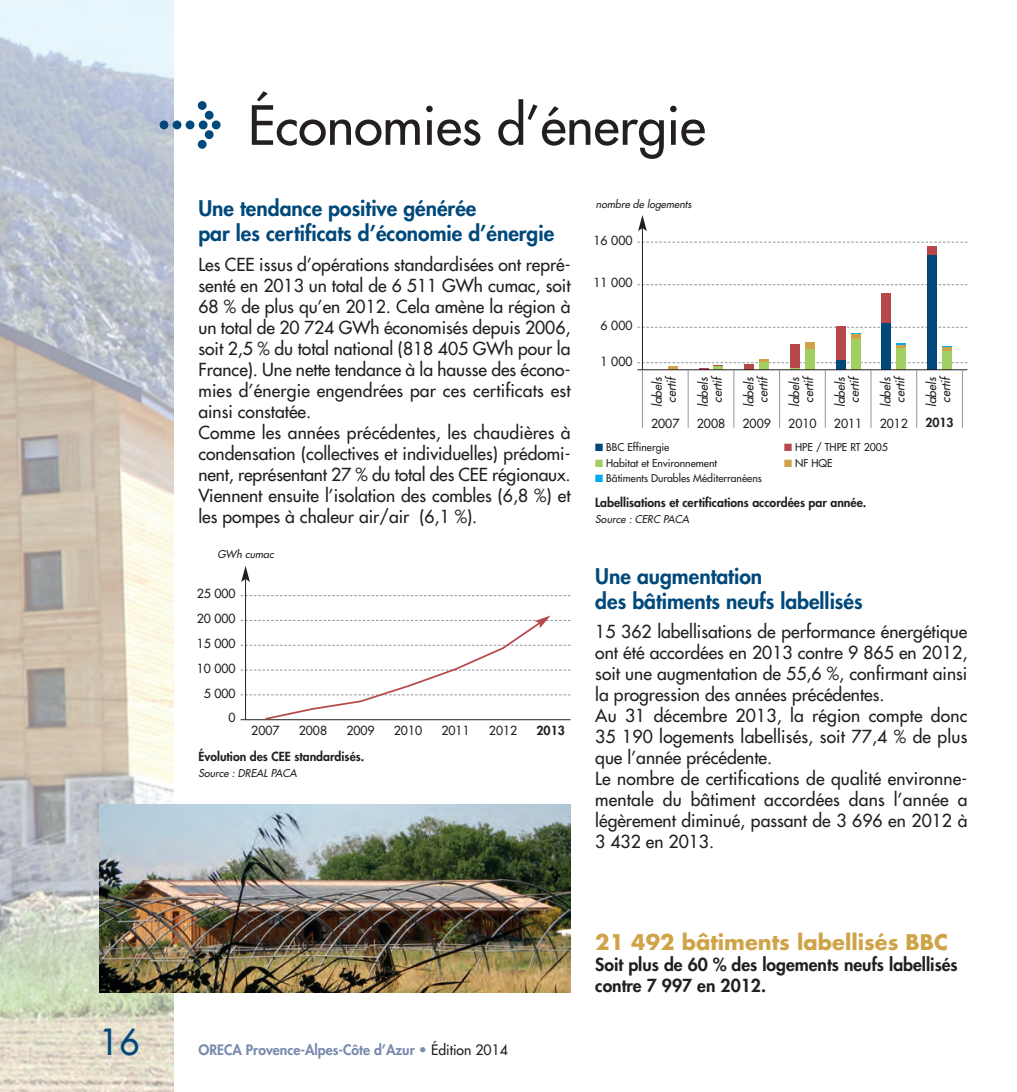
<style>
.page{position:relative;width:1017px;height:1092px;background:#fff}
.page>*{position:absolute;margin:0;border:0;box-sizing:border-box;transform-origin:0 0}
.t1{font:52.5px "Futura";color:#231f20}
.t2{font:35px "Futura";color:#01497b}
.t3{font:800 21px/24.5px "Futura";color:#01497b}
.t4{font:700 21px "Futura";color:#cfa348}
.t5{font:17.5px/21px "Futura";color:#231f20}
.t6{font:800 17.5px/21px "Futura";color:#231f20}
.t7{font:800 14px "Futura";color:#798aad}
.t8{font:12.25px "Futura";color:#231f20}
.t9{font:800 12.25px "Futura";color:#231f20}
.t10{font:italic 12.25px/14px "Futura";color:#231f20;text-align:center}
.t11{font:10.5px "Futura";color:#231f20}
.t12{font:italic 10.5px "Futura";letter-spacing:.005em;color:#231f20}
.s1{font-family:"Meta Plus";font-weight:700;color:#01497b}
.s2{color:#01497b}
.s3{color:#b6484b}
.s4{color:#a2cf62}
.s5{color:#cfa348}
.s6{color:#00aeef}
.s7{font-weight:400;color:#231f20}
</style>
<div class="page">
<img style="left:0;top:0;width:174px;height:1091px">
<svg style="left:241px;top:595px;width:329px;height:1px"></svg>
<hr style="left:245px;top:579px;width:1px;height:140px;background:#231f20">
<svg style="left:241px;top:566px;width:9px;height:16px"></svg>
<svg style="left:241px;top:615px;width:329px;height:106px"></svg>
<svg style="left:637px;top:327px;width:330px;height:1px"></svg>
<svg style="left:637px;top:284px;width:330px;height:1px"></svg>
<svg style="left:637px;top:242px;width:330px;height:1px"></svg>
<hr style="left:642px;top:228px;width:1px;height:142px;background:#231f20">
<svg style="left:638px;top:215px;width:9px;height:16px"></svg>
<svg style="left:637px;top:362px;width:330px;height:7px"></svg>
<div style="left:713px;top:365px;width:10px;height:5px;background:#b6484b"></div>
<hr style="left:713px;top:366px;width:10px;height:4px;background:#a2cf62">
<div style="left:744px;top:364px;width:10px;height:6px;background:#b6484b"></div>
<div style="left:759px;top:359px;width:10px;height:11px;background:#cfa348"></div>
<div style="left:759px;top:362px;width:10px;height:8px;background:#a2cf62"></div>
<div style="left:790px;top:344px;width:10px;height:26px;background:#a2cf62"></div>
<div style="left:790px;top:344px;width:10px;height:24px;background:#b6484b"></div>
<div style="left:805px;top:342px;width:10px;height:28px;background:#cfa348"></div>
<div style="left:805px;top:349px;width:10px;height:21px;background:#a2cf62"></div>
<div style="left:836px;top:326px;width:10px;height:44px;background:#b6484b"></div>
<div style="left:836px;top:360px;width:10px;height:10px;background:#01497b"></div>
<div style="left:851px;top:333px;width:9px;height:37px;background:#00aeef"></div>
<div style="left:851px;top:334px;width:9px;height:36px;background:#cfa348"></div>
<div style="left:851px;top:339px;width:9px;height:31px;background:#a2cf62"></div>
<div style="left:881px;top:293px;width:10px;height:77px;background:#b6484b"></div>
<div style="left:881px;top:323px;width:10px;height:47px;background:#01497b"></div>
<div style="left:896px;top:343px;width:10px;height:27px;background:#00aeef"></div>
<div style="left:896px;top:345px;width:10px;height:25px;background:#cfa348"></div>
<div style="left:896px;top:348px;width:10px;height:22px;background:#a2cf62"></div>
<div style="left:927px;top:246px;width:10px;height:124px;background:#b6484b"></div>
<div style="left:927px;top:255px;width:10px;height:115px;background:#01497b"></div>
<div style="left:942px;top:346px;width:10px;height:24px;background:#00aeef"></div>
<div style="left:942px;top:347px;width:10px;height:23px;background:#cfa348"></div>
<div style="left:942px;top:351px;width:10px;height:19px;background:#a2cf62"></div>
<hr style="left:637px;top:369px;width:330px;height:1px;background:#231f20">
<hr style="left:688px;top:370px;width:1px;height:58px;background:#939598">
<hr style="left:642px;top:370px;width:1px;height:58px;background:#939598">
<hr style="left:733px;top:370px;width:1px;height:58px;background:#939598">
<hr style="left:779px;top:370px;width:1px;height:58px;background:#939598">
<hr style="left:825px;top:370px;width:1px;height:58px;background:#939598">
<hr style="left:871px;top:370px;width:1px;height:58px;background:#939598">
<hr style="left:916px;top:370px;width:1px;height:58px;background:#939598">
<hr style="left:962px;top:370px;width:1px;height:58px;background:#939598">
<img style="left:99px;top:804px;width:471px;height:188px">
<h1 class="t1" style="left:157px;top:99px;width:550px"><span class="s1">&gt;</span> Économies d’énergie</h1>
<p class="t3" style="left:198px;top:198px;width:357px">Une tendance positive générée<br>par les certificats d’économie d’énergie</p>
<p class="t5" style="left:198px;top:255px;width:374px">Les CEE issus d’opérations standardisées ont repré&shy;senté en 2013 un total de 6 511 GWh cumac, soit 68 % de plus qu’en 2012. Cela amène la région à un total de 20 724 GWh économisés depuis 2006, soit 2,5 % du total national (818 405 GWh pour la France). Une nette tendance à la hausse des écono&shy;mies d’énergie engendrées par ces certificats est ainsi constatée.<br>Comme les années précédentes, les chaudières à condensation (collectives et individuelles) prédomi&shy;nent, représentant 27 % du total des CEE régionaux.<br>Viennent ensuite l’isolation des combles (6,8 %) et les pompes à chaleur air/air (6,1 %).</p>
<p class="t12" style="left:217px;top:548px;width:60px">GWh cumac</p>
<p class="t8" style="left:197px;top:587px;width:40px">25 000</p>
<p class="t8" style="left:197px;top:612px;width:40px">20 000</p>
<p class="t8" style="left:197px;top:637px;width:40px">15 000</p>
<p class="t8" style="left:197px;top:662px;width:40px">10 000</p>
<p class="t8" style="left:204px;top:687px;width:33px">5 000</p>
<p class="t8" style="left:229px;top:711px;width:9px">0</p>
<p class="t8" style="left:251px;top:724px;width:30px">2007</p>
<p class="t8" style="left:299px;top:724px;width:30px">2008</p>
<p class="t8" style="left:346px;top:724px;width:30px">2009</p>
<p class="t8" style="left:394px;top:724px;width:30px">2010</p>
<p class="t8" style="left:441px;top:724px;width:30px">2011</p>
<p class="t8" style="left:489px;top:724px;width:30px">2012</p>
<p class="t9" style="left:536px;top:724px;width:30px">2013</p>
<p class="t9" style="left:198px;top:751px;width:167px">Évolution des CEE standardisés.</p>
<p class="t12" style="left:198px;top:768px;width:100px">Source : DREAL PACA</p>
<p class="t12" style="left:596px;top:198px;width:99px">nombre de logements</p>
<p class="t8" style="left:594px;top:234px;width:40px">16 000</p>
<p class="t8" style="left:594px;top:277px;width:40px">11 000</p>
<p class="t8" style="left:601px;top:319px;width:33px">6 000</p>
<p class="t8" style="left:601px;top:355px;width:33px">1 000</p>
<p class="t10" style="left:651px;top:407px;width:34px;rotate:-90deg">labels certif</p>
<p class="t10" style="left:697px;top:407px;width:34px;rotate:-90deg">labels certif</p>
<p class="t10" style="left:743px;top:407px;width:34px;rotate:-90deg">labels certif</p>
<p class="t10" style="left:788px;top:407px;width:34px;rotate:-90deg">labels certif</p>
<p class="t10" style="left:834px;top:407px;width:34px;rotate:-90deg">labels certif</p>
<p class="t10" style="left:880px;top:407px;width:34px;rotate:-90deg">labels certif</p>
<p class="t10" style="left:925px;top:407px;width:34px;rotate:-90deg">labels certif</p>
<p class="t8" style="left:651px;top:417px;width:30px">2007</p>
<p class="t8" style="left:697px;top:417px;width:30px">2008</p>
<p class="t8" style="left:742px;top:417px;width:30px">2009</p>
<p class="t8" style="left:788px;top:417px;width:30px">2010</p>
<p class="t8" style="left:834px;top:417px;width:30px">2011</p>
<p class="t8" style="left:880px;top:417px;width:30px">2012</p>
<p class="t9" style="left:925px;top:417px;width:30px">2013</p>
<p class="t11" style="left:595px;top:441px;width:76px"><span class="s2">■</span> BBC Effinergie</p>
<p class="t11" style="left:784px;top:441px;width:105px"><span class="s3">■</span> HPE / THPE RT 2005</p>
<p class="t11" style="left:595px;top:457px;width:123px"><span class="s4">■</span> Habitat et Environnement</p>
<p class="t11" style="left:784px;top:457px;width:50px"><span class="s5">■</span> NF HQE</p>
<p class="t11" style="left:595px;top:473px;width:168px"><span class="s6">■</span> Bâtiments Durables Méditerranéens</p>
<p class="t9" style="left:595px;top:496px;width:273px">Labellisations et certifications accordées par année.</p>
<p class="t12" style="left:595px;top:513px;width:95px">Source : CERC PACA</p>
<p class="t3" style="left:595px;top:565px;width:269px">Une augmentation<br>des bâtiments neufs labellisés</p>
<p class="t5" style="left:595px;top:622px;width:374px">15 362 labellisations de performance énergétique ont été accordées en 2013 contre 9 865 en 2012, soit une augmentation de 55,6 %, confirmant ainsi la progression des années précédentes.<br>Au 31 décembre 2013, la région compte donc 35 190 logements labellisés, soit 77,4 % de plus que l’année précédente.<br>Le nombre de certifications de qualité environne&shy;mentale du bâtiment accordées dans l’année a légèrement diminué, passant de 3 696 en 2012 à 3 432 en 2013.</p>
<h2 class="t2" style="left:99px;top:1024px;width:42px">16</h2>
<p class="t7" style="left:198px;top:1042px;width:311px">ORECA Provence-Alpes-Côte d’Azur • <span class="s7">Édition 2014</span></p>
<p class="t4" style="left:595px;top:932px;width:354px">21 492 bâtiments labellisés BBC</p>
<p class="t6" style="left:595px;top:955px;width:364px">Soit plus de 60 % des logements neufs labellisés contre 7 997 en 2012.</p>
</div>
